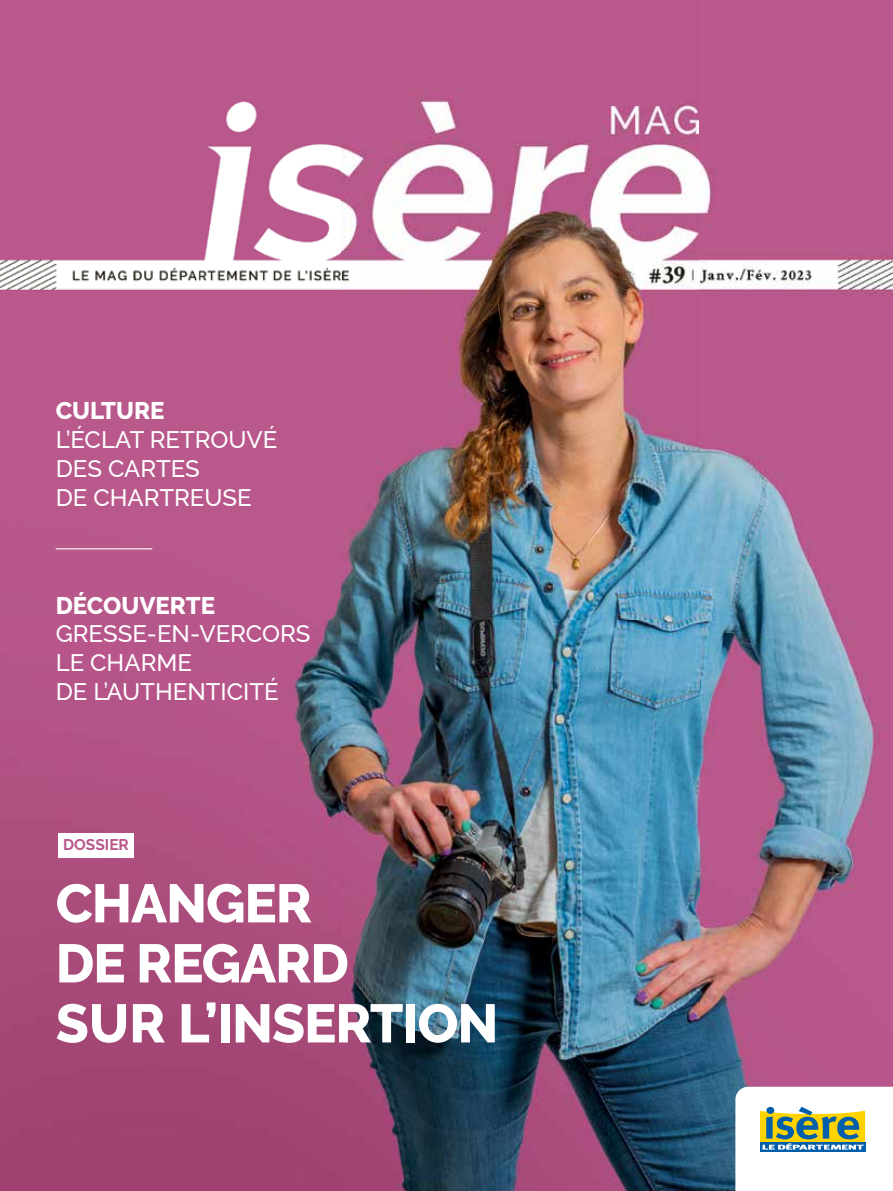
<style>
.page{position:relative;width:893px;height:1191px;background:#fff}
.page>*{position:absolute;margin:0;border:0;box-sizing:border-box;transform-origin:0 0}
.t1{font:800 54px/60px "Raleway";letter-spacing:-.02em;color:#fff}
.t2{font:500 24px/28.8px "Raleway";color:#fff}
.t3{font:800 24px "Raleway";color:#fff}
.t4{font:700 15.45px "Raleway";color:#b8588a}
</style>
<div class="page">
<img style="left:0;top:0;width:893px;height:1191px">
<hr style="left:56px;top:548px;width:96px;height:1px;background:#fff">
<div style="left:58px;top:832px;width:76px;height:25px;background:#fff"></div>
<svg style="left:735px;top:1086px;width:158px;height:105px"></svg>
<p class="t3" style="left:56px;top:397px;width:110px">CULTURE</p>
<p class="t2" style="left:56px;top:422px;width:223px">L’ÉCLAT RETROUVÉ<br>DES CARTES<br>DE CHARTREUSE</p>
<p class="t3" style="left:56px;top:591px;width:161px">DÉCOUVERTE</p>
<p class="t2" style="left:56px;top:617px;width:256px">GRESSE-EN-VERCORS<br>LE CHARME<br>DE L’AUTHENTICITÉ</p>
<p class="t4" style="left:63px;top:836px;width:67px">DOSSIER</p>
<h1 class="t1" style="left:56px;top:873px;width:444px">CHANGER<br>DE REGARD<br>SUR L’INSERTION</h1>
</div>
